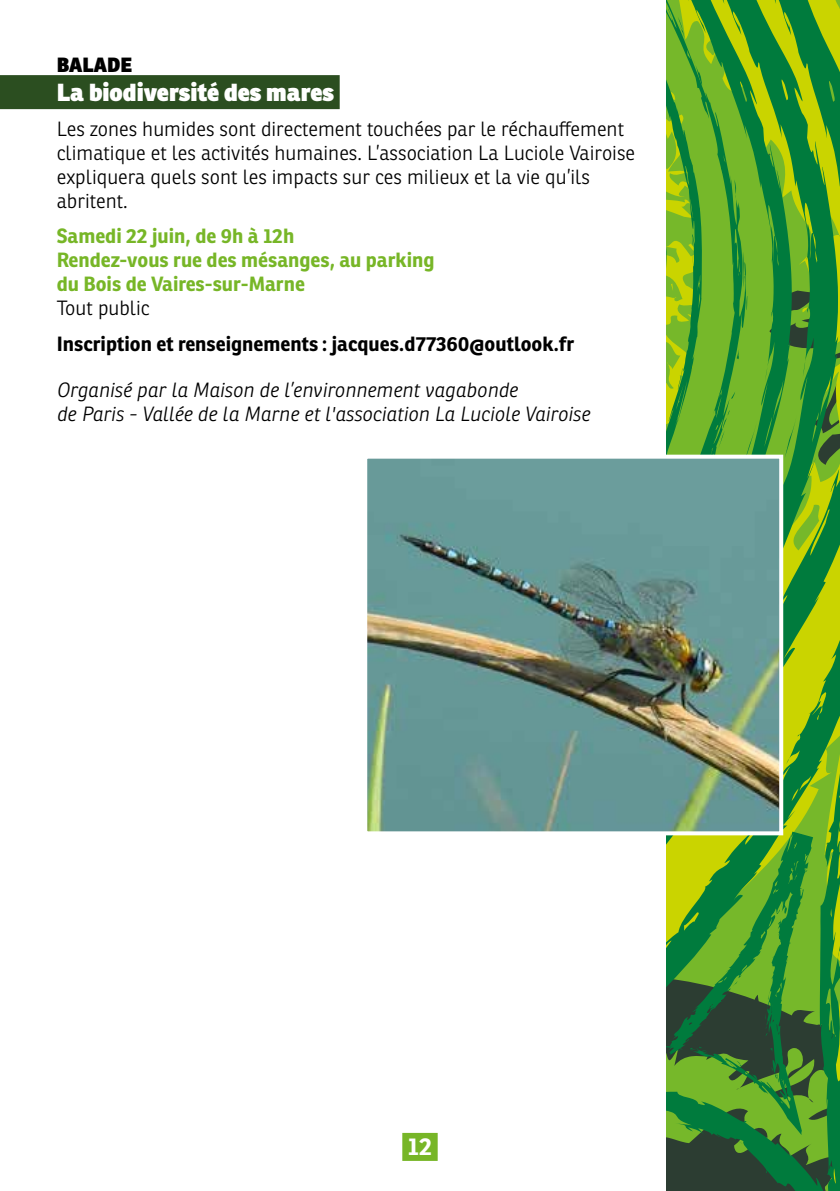
<style>
.page{position:relative;width:840px;height:1191px;background:#fff}
.page>*{position:absolute;margin:0;border:0;box-sizing:border-box;transform-origin:0 0}
.t1{font:800 24px "Ronnia";color:#fff}
.t2{font:700 24px "Ronnia";color:#fff}
.t3{font:300 20px/24px "Ronnia";color:#000}
.t4{font:italic 300 20px/24px "Ronnia";color:#000}
.t5{font:700 20px/24px "Ronnia";color:#77b627}
.t6{font:700 20px "Ronnia";color:#000}
.t7{font:800 20px "Ronnia";color:#000}
</style>
<div class="page">
<svg style="left:666px;top:0;width:173px;height:1191px;background:#51992b"></svg>
<div style="left:402px;top:1132px;width:35px;height:28px;background:#77b627"></div>
<div style="left:0;top:75px;width:339px;height:34px;background:#2b4e20"></div>
<img style="left:368px;top:459px;width:409px;height:371px">
<div style="left:363px;top:454px;width:419px;height:381px;border:4px solid #fff"></div>
<p class="t7" style="left:57px;top:51px;width:77px">BALADE</p>
<p class="t1" style="left:57px;top:76px;width:278px">La biodiversité des mares</p>
<p class="t3" style="left:57px;top:117px;width:579px">Les zones humides sont directement touchées par le réchauffement climatique et les activités humaines. L’association La Luciole Vairoise expliquera quels sont les impacts sur ces milieux et la vie qu’ils abritent.</p>
<p class="t5" style="left:57px;top:224px;width:379px">Samedi 22 juin, de 9h à 12h<br>Rendez-vous rue des mésanges, au parking du Bois de Vaires-sur-Marne</p>
<p class="t3" style="left:57px;top:296px;width:94px">Tout public</p>
<p class="t6" style="left:57px;top:331px;width:518px">Inscription et renseignements : jacques.d77360@outlook.fr</p>
<p class="t4" style="left:57px;top:378px;width:534px">Organisé par la Maison de l’environnement vagabonde<br>de Paris - Vallée de la Marne et l'association La Luciole Vairoise</p>
<p class="t2" style="left:408px;top:1131px;width:25px">12</p>
</div>
